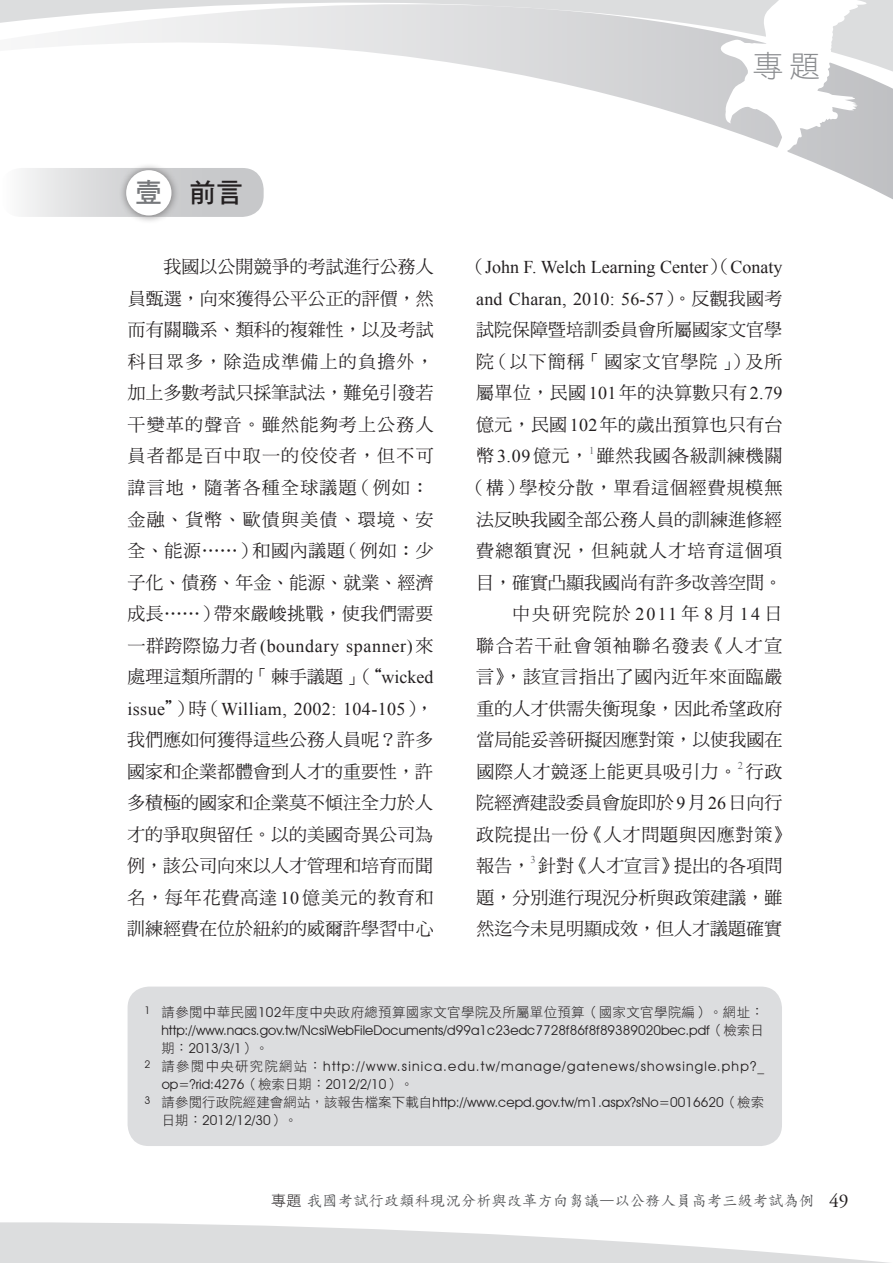
<style>
.page{position:relative;width:893px;height:1263px;background:#fff}
.page>*{position:absolute;margin:0;border:0;box-sizing:border-box;transform-origin:0 0}
.t1{font:30.6px "DF Hei Std W3";color:#8a8c8f}
.t2{font:27px "DF Hei Std W7";color:#231f20}
.t3{font:18px/31.5px "DF Ming Std W5";letter-spacing:.005em;color:#231f20}
.t4{font:18px/31.5px "Times New Roman";letter-spacing:.01em;color:#231f20;text-align:center}
.t5{font:18px "Times New Roman";letter-spacing:.035em;color:#231f20}
.t6{font:18px "DF Ming Std W5";letter-spacing:.045em;color:#231f20}
.t7{font:18px "DF Ming Std W5";letter-spacing:.03em;color:#231f20}
.t8{font:18px "DF Ming Std W5";letter-spacing:.065em;color:#231f20}
.t9{font:18px "DF Ming Std W5";letter-spacing:.085em;color:#231f20}
.t10{font:18px "DF Ming Std W5";letter-spacing:.04em;color:#231f20}
.t11{font:18px "DF Ming Std W5";letter-spacing:.035em;color:#231f20}
.t12{font:15px "DF Li Kai Shu Std W5";letter-spacing:.025em;color:#57585a}
.t13{font:13.5px "Avant Garde IT Cby BT";color:#231f20}
.t14{font:13.5px "Avant Garde IT Cby BT";letter-spacing:.09em;color:#231f20}
.t15{font:13.5px "DF Hei Std W3";letter-spacing:.02em;color:#231f20}
.t16{font:10.5px "Times New Roman";color:#6c6d70}
.s1{color:#76787b}
.s2{font-family:"DF Ming Std W5"}
.s3{font-family:"Times New Roman"}
.s4{font-family:"Avant Garde IT Cby BT"}
.s5{font-family:"DF Hei Std W3"}
.s6{font-family:"DF Hei Std W3";color:#231f20}
.s7{font-family:"Adobe Garamond Pro";font-size:19.5px;color:#231f20}
</style>
<div class="page">
<hr style="left:0;top:0;width:893px;height:3px;background:#dcddde">
<svg style="left:0;top:3px;width:893px;height:211px"></svg>
<svg style="left:717px;top:0;width:153px;height:166px"></svg>
<svg style="left:0;top:1222px;width:890px;height:41px"></svg>
<svg style="left:0;top:168px;width:264px;height:49px"></svg>
<div style="left:118px;top:162px;width:61px;height:61px;background:#231f20;opacity:.53"></div>
<div style="left:126px;top:170px;width:45px;height:45px;background:#fff;border-radius:50%"></div>
<div style="left:128px;top:986px;width:654px;height:160px;background:#dcdddf;border-radius:21px"></div>
<h2 class="t2" style="left:135px;top:178px;width:109px"><span class="s1">壹</span> 前言</h2>
<p class="t3" style="left:127px;top:251px;width:308px;text-indent:36px">我國以公開競爭的考試進行公務人員甄選，向來獲得公平公正的評價，然而有關職系、類科的複雜性，以及考試科目眾多，除造成準備上的負擔外，加上多數考試只採筆試法，難免引發若干變革的聲音。雖然能夠考上公務人員者都是百中取一的佼佼者，但不可諱言地，隨著各種全球議題（例如：金融、貨幣、歐債與美債、環境、安全、能源⋯⋯）和國內議題（例如：少子化、債務、年金、能源、就業、經濟成長⋯⋯）帶來嚴峻挑戰，使我們需要</p>
<p class="t5" style="left:127px;top:633px;width:308px"><span class="s2">一群跨際協力者</span>(boundary spanner)<span class="s2">來</span></p>
<p class="t3" style="left:127px;top:660px;width:308px">處理這類所謂的「棘手議題」（“<span class="s3">wicked</span></p>
<p class="t4" style="left:127px;top:692px;width:308px">issue<span class="s2">”）時（</span>William, 2002: 104-105<span class="s2">），</span></p>
<p class="t3" style="left:127px;top:723px;width:308px;text-align:justify">我們應如何獲得這些公務人員呢？許多國家和企業都體會到人才的重要性，許多積極的國家和企業莫不傾注全力於人才的爭取與留任。以的美國奇異公司為例，該公司向來以人才管理和培育而聞名，每年花費高達 <span class="s3">10</span> 億美元的教育和訓練經費在位於紐約的威爾許學習中心</p>
<h1 class="t1" style="left:753px;top:50px;width:69px">專題</h1>
<p class="t4" style="left:467px;top:251px;width:317px"><span class="s2">（</span>John F. Welch Learning Center<span class="s2">）（</span>Conaty and Charan, 2010: 56-57<span class="s2">）。反觀我國考</span></p>
<p class="t3" style="left:476px;top:314px;width:308px;text-align:justify">試院保障暨培訓委員會所屬國家文官學院（以下簡稱「國家文官學院」）及所屬單位，民國<span class="s3">101</span>年的決算數只有<span class="s3">2.79</span>億元，民國<span class="s3">102</span>年的歲出預算也只有台幣<span class="s3">3.09</span>億元，</p>
<p class="t16" style="left:589px;top:443px;width:7px">1</p>
<p class="t11" style="left:597px;top:446px;width:187px">雖然我國各級訓練機關</p>
<p class="t6" style="left:467px;top:478px;width:317px">（構）學校分散，單看這個經費規模無</p>
<p class="t3" style="left:476px;top:503px;width:307px">法反映我國全部公務人員的訓練進修經</p>
<p class="t8" style="left:476px;top:541px;width:308px">費總額實況，但純就人才培育這個項</p>
<p class="t3" style="left:476px;top:566px;width:307px">目，確實凸顯我國尚有許多改善空間。</p>
<p class="t3" style="left:512px;top:597px;width:272px">中央研究院於 <span class="s3">2011</span> 年 <span class="s3">8</span> 月 <span class="s3">14</span> 日</p>
<p class="t9" style="left:476px;top:635px;width:308px">聯合若干社會領袖聯名發表《人才宣</p>
<p class="t7" style="left:476px;top:667px;width:308px">言》，該宣言指出了國內近年來面臨嚴</p>
<p class="t3" style="left:476px;top:692px;width:307px">重的人才供需失衡現象，因此希望政府</p>
<p class="t3" style="left:476px;top:723px;width:307px">當局能妥善研擬因應對策，以使我國在</p>
<p class="t10" style="left:476px;top:761px;width:262px">國際人才競逐上能更具吸引力。</p>
<p class="t16" style="left:738px;top:758px;width:7px">2</p>
<p class="t3" style="left:476px;top:755px;width:317px;text-indent:270px">行政院經濟建設委員會旋即於<span class="s3">9</span>月<span class="s3">26</span>日向行政院提出一份《人才問題與因應對策》報告，針對《人才宣言》提出的各項問</p>
<p class="t16" style="left:531px;top:853px;width:7px">3</p>
<p class="t3" style="left:476px;top:881px;width:307px">題，分別進行現況分析與政策建議，雖然迄今未見明顯成效，但人才議題確實</p>
<p class="t15" style="left:145px;top:1005px;width:621px"><sup>1</sup> 請參閱中華民國<span class="s4">102</span>年度中央政府總預算國家文官學院及所屬單位預算（國家文官學院編）。網址：</p>
<p class="t13" style="left:161px;top:1022px;width:604px">http://www.nacs.gov.tw/NcsiWebFileDocuments/d99a1c23edc7728f86f8f89389020bec.pdf<span class="s5">（檢索日</span></p>
<p class="t13" style="left:161px;top:1040px;width:109px"><span class="s5">期：</span>2013/3/1<span class="s5">）。</span></p>
<p class="t14" style="left:145px;top:1058px;width:621px"><sup>2</sup> <span class="s5">請參閱中央研究院網站：</span>http://www.sinica.edu.tw/manage/gatenews/showsingle.php?_</p>
<p class="t13" style="left:162px;top:1076px;width:253px">op=?rid:4276<span class="s5">（檢索日期：</span>2012/2/10<span class="s5">）。</span></p>
<p class="t13" style="left:145px;top:1094px;width:621px"><sup>3</sup> <span class="s5">請參閱行政院經建會網站，該報告檔案下載自</span>http://www.cepd.gov.tw/m1.aspx?sNo=0016620<span class="s5">（檢索</span></p>
<p class="t13" style="left:162px;top:1112px;width:138px"><span class="s5">日期：</span>2012/12/30<span class="s5">）。</span></p>
<p class="t12" style="left:271px;top:1192px;width:579px"><span class="s6">專題</span>我國考試行政類科現況分析與改革方向芻議—以公務人員高考三級考試為例 <span class="s7">49</span></p>
</div>
